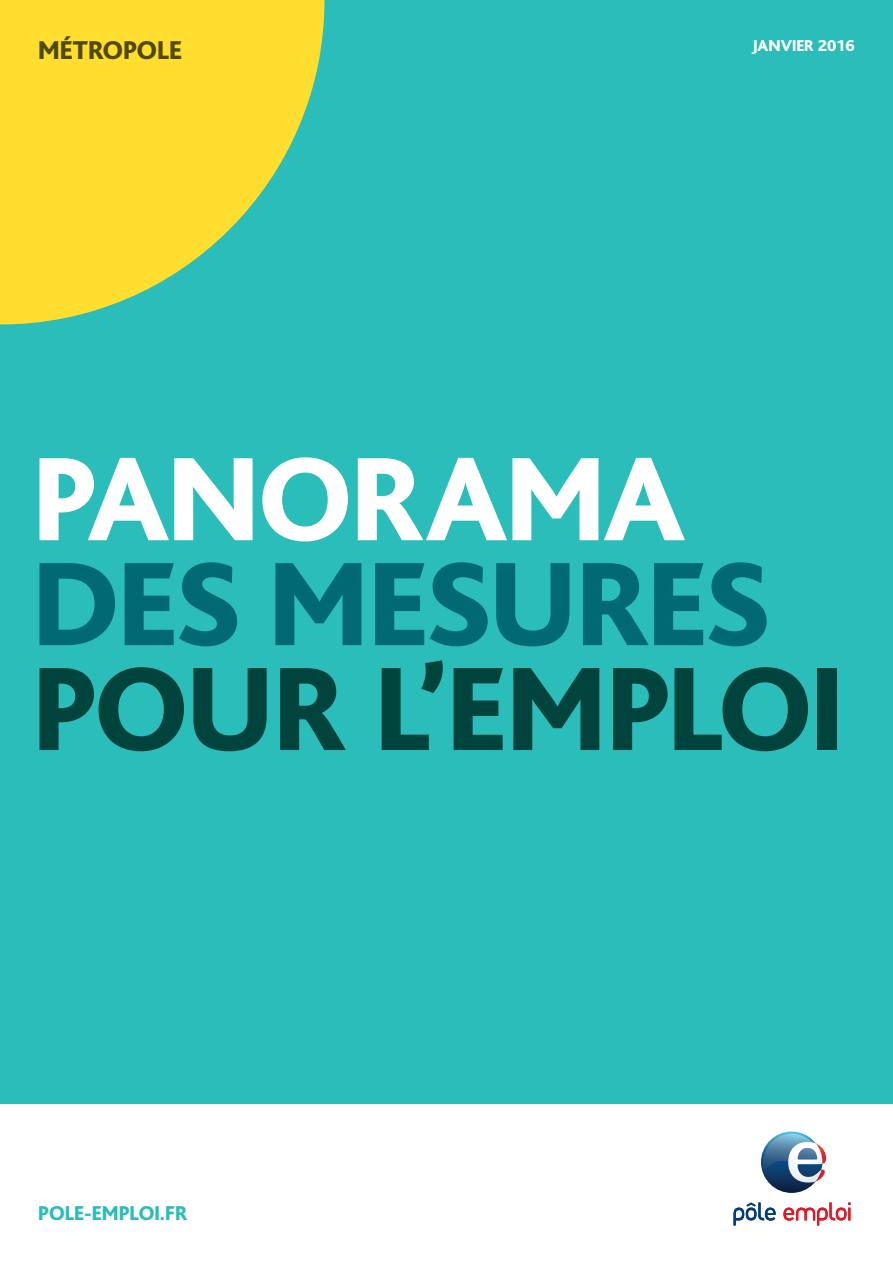
<style>
.page{position:relative;width:893px;height:1263px;background:#fff}
.page>*{position:absolute;margin:0;border:0;box-sizing:border-box;transform-origin:0 0}
.t1{font:800 124.35px "Bliss";letter-spacing:-.01em;color:#00443d}
.t2{font:800 124.35px "Bliss";letter-spacing:-.01em;color:#006971}
.t3{font:800 124.35px "Bliss";letter-spacing:-.015em;color:#fff}
.t4{font:800 27px "Bliss";color:#4f4a00}
.t5{font:800 21px "Bliss";color:#2bbdb9}
.t6{font:800 16.5px "Bliss";color:#fff}
</style>
<div class="page">
<div style="left:0;top:0;width:893px;height:1103px;background:#2bbdb9"></div>
<svg style="left:0;top:0;width:325px;height:324px;fill:#ffde2f"></svg>
<svg style="left:761px;top:1131px;width:61px;height:62px"></svg>
<svg style="left:763px;top:1134px;width:63px;height:48px"></svg>
<svg style="left:733px;top:1202px;width:43px;height:23px"></svg>
<svg style="left:783px;top:1202px;width:67px;height:23px"></svg>
<p class="t4" style="left:38px;top:36px;width:145px">MÉTROPOLE</p>
<p class="t6" style="left:752px;top:37px;width:105px">JANVIER 2016</p>
<h1 class="t3" style="left:33px;top:435px;width:654px">PANORAMA</h1>
<h1 class="t2" style="left:33px;top:540px;width:738px">DES MESURES</h1>
<h1 class="t1" style="left:33px;top:645px;width:812px">POUR L’EMPLOI</h1>
<p class="t5" style="left:38px;top:1203px;width:151px">POLE-EMPLOI.FR</p>
</div>
